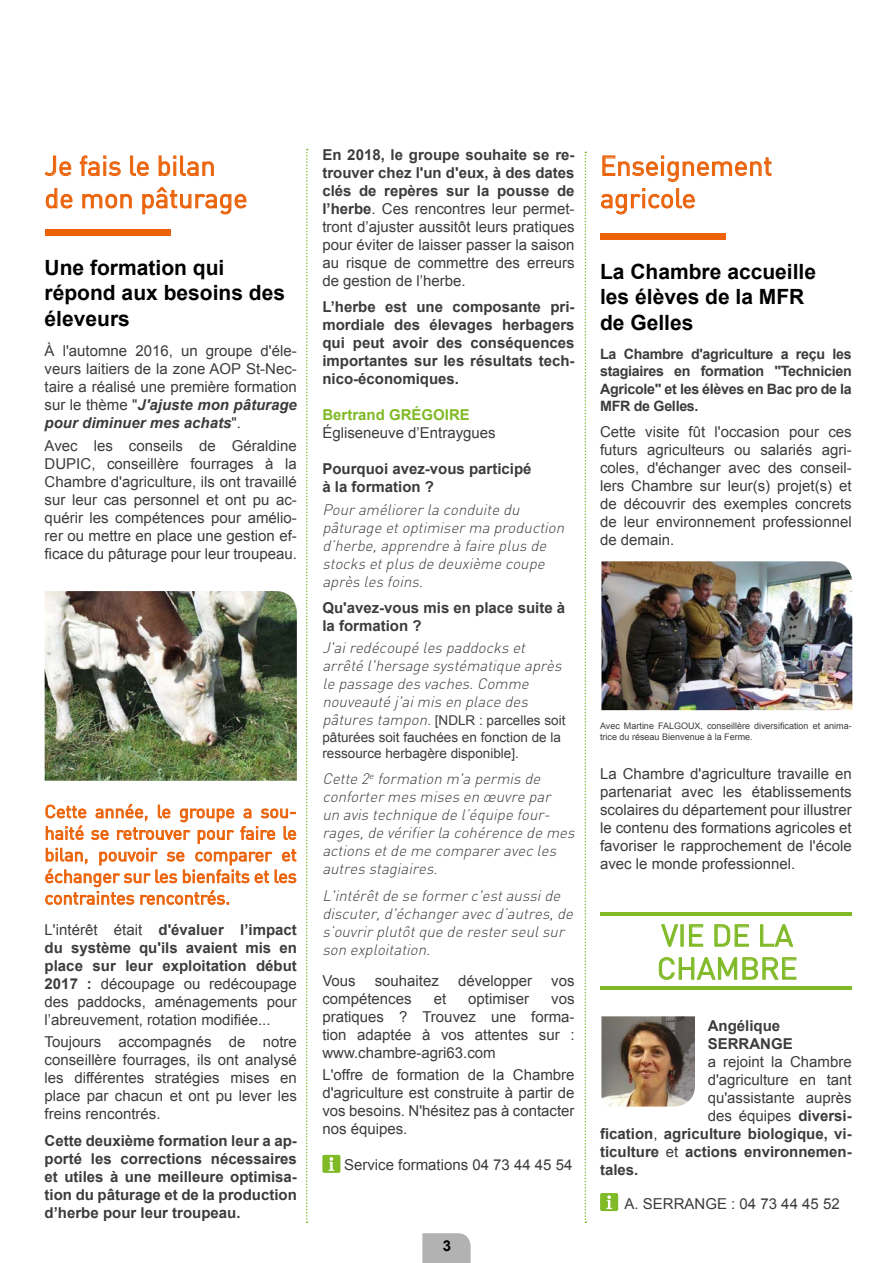
<style>
.page{position:relative;width:893px;height:1263px;background:#fff}
.page>*{position:absolute;margin:0;border:0;box-sizing:border-box;transform-origin:0 0}
.t1{font:30px/33px "DIN";color:#80ba27}
.t2{font:27px/32.4px "DIN";color:#eb6209}
.t3{font:700 21px/25.5px "Arial";color:#000}
.t4{font:18px/21.6px "DIN";color:#eb6209;text-align:justify}
.t5{font:15px/18px "Arial";color:#3c3c3b;text-align:justify}
.t6{font:italic 300 15px/18px "DIN";color:#3c3c3b}
.t7{font:700 15px/18px "Arial";color:#3c3c3b}
.t8{font:700 15px "Arial";color:#80ba27}
.t9{font:700 15px "Arial";color:#000}
.t10{font:700 14.25px/17.1px "Arial";letter-spacing:-.02em;color:#3c3c3b;text-align:justify}
.t11{font:13.5px/16.2px "Arial";color:#3c3c3b}
.t12{font:9px/10.8px "Arial";color:#3c3c3b}
.s1{font-weight:700;font-style:italic}
.s2{font-weight:700}
.s3{font-family:"DIN";font-weight:300;font-style:italic;font-size:15px}
.s4{font-weight:400}
</style>
<div class="page">
<svg style="left:422px;top:1233px;width:49px;height:30px"></svg>
<svg style="left:306px;top:149px;width:2px;height:1074px"></svg>
<svg style="left:585px;top:152px;width:1px;height:1071px"></svg>
<svg style="left:44px;top:156px;width:27px;height:20px"></svg>
<svg style="left:80px;top:155px;width:41px;height:21px"></svg>
<svg style="left:130px;top:156px;width:19px;height:20px"></svg>
<svg style="left:159px;top:156px;width:55px;height:20px"></svg>
<svg style="left:46px;top:188px;width:27px;height:21px"></svg>
<svg style="left:82px;top:194px;width:50px;height:15px"></svg>
<svg style="left:142px;top:187px;width:105px;height:28px"></svg>
<svg style="left:45px;top:230px;width:126px;height:6px"></svg>
<svg style="left:46px;top:804px;width:250px;height:100px"></svg>
<svg style="left:322px;top:1155px;width:18px;height:18px"></svg>
<svg style="left:602px;top:156px;width:169px;height:26px"></svg>
<svg style="left:601px;top:188px;width:94px;height:27px"></svg>
<svg style="left:600px;top:233px;width:126px;height:7px"></svg>
<svg style="left:600px;top:1193px;width:18px;height:18px"></svg>
<svg style="left:600px;top:986px;width:252px;height:4px"></svg>
<svg style="left:600px;top:912px;width:252px;height:4px"></svg>
<svg style="left:661px;top:924px;width:18px;height:23px"></svg>
<div style="left:681px;top:924px;width:3px;height:22px;border:1px solid #80ba27"></div>
<svg style="left:689px;top:924px;width:14px;height:23px"></svg>
<svg style="left:714px;top:924px;width:35px;height:23px"></svg>
<svg style="left:760px;top:924px;width:34px;height:23px"></svg>
<svg style="left:658px;top:957px;width:139px;height:23px"></svg>
<img style="left:601px;top:1016px;width:94px;height:90px">
<img style="left:45px;top:591px;width:252px;height:190px">
<img style="left:601px;top:561px;width:251px;height:149px">
<h2 class="t2" style="left:45px;top:149px;width:205px">Je fais le bilan de mon pâturage</h2>
<h3 class="t3" style="left:45px;top:255px;width:242px">Une formation qui répond aux besoins des éleveurs</h3>
<p class="t5" style="left:45px;top:342px;width:254px">À l'automne 2016, un groupe d'éle&shy;veurs laitiers de la zone AOP St-Nec&shy;taire a réalisé une première formation sur le thème "<span class="s1">J'ajuste mon pâturage pour diminuer mes achats</span>".</p>
<p class="t5" style="left:45px;top:436px;width:254px">Avec les conseils de Géraldine DUPIC, conseillère fourrages à la Chambre d'agriculture, ils ont travaillé sur leur cas personnel et ont pu ac&shy;quérir les compétences pour amélio&shy;rer ou mettre en place une gestion ef&shy;ficace du pâturage pour leur troupeau.</p>
<p class="t4" style="left:45px;top:800px;width:254px">Cette année, le groupe a sou&shy;haité se retrouver pour faire le bilan, pouvoir se comparer et échanger sur les bienfaits et les contraintes rencontrés.</p>
<p class="t5" style="left:45px;top:921px;width:254px">L'intérêt était <span class="s2">d'évaluer l’impact du système qu'ils avaient mis en place sur leur exploitation début 2017 :</span> découpage ou redécoupage des paddocks, aménagements pour l’abreuvement, rotation modifiée...</p>
<p class="t5" style="left:45px;top:1033px;width:254px">Toujours accompagnés de notre conseillère fourrages, ils ont analysé les différentes stratégies mises en place par chacun et ont pu lever les freins rencontrés.</p>
<p class="t7" style="left:45px;top:1132px;width:254px;text-align:justify">Cette deuxième formation leur a ap&shy;porté les corrections nécessaires et utiles à une meilleure optimisa&shy;tion du pâturage et de la production d’herbe pour leur troupeau.</p>
<p class="t5" style="left:322px;top:146px;width:254px"><span class="s2">En 2018, le groupe souhaite se re&shy;trouver chez l'un d'eux, à des dates clés de repères sur la pousse de l’herbe</span>. Ces rencontres leur permet&shy;tront d’ajuster aussitôt leurs pratiques pour éviter de laisser passer la saison au risque de commettre des erreurs de gestion de l’herbe.</p>
<p class="t7" style="left:322px;top:298px;width:254px;text-align:justify">L’herbe est une composante pri&shy;mordiale des élevages herbagers qui peut avoir des conséquences importantes sur les résultats tech&shy;nico-économiques.</p>
<p class="t8" style="left:322px;top:405px;width:149px">Bertrand GRÉGOIRE</p>
<p class="t5" style="left:322px;top:424px;width:175px">Égliseneuve d’Entraygues</p>
<p class="t7" style="left:322px;top:460px;width:211px">Pourquoi avez-vous participé à la formation ?</p>
<p class="t6" style="left:322px;top:500px;width:243px">Pour améliorer la conduite du pâturage et optimiser ma production d’herbe, apprendre à faire plus de stocks et plus de deuxième coupe après les foins.</p>
<p class="t7" style="left:322px;top:599px;width:244px">Qu'avez-vous mis en place suite à la formation ?</p>
<p class="t6" style="left:322px;top:639px;width:241px">J'ai redécoupé les paddocks et arrêté l'hersage systématique après le passage des vaches. Comme nouveauté j'ai mis en place des</p>
<p class="t11" style="left:322px;top:713px;width:245px"><span class="s3">pâtures tampon.</span> [NDLR : parcelles soit pâturées soit fauchées en fonction de la ressource herbagère disponible].</p>
<p class="t6" style="left:322px;top:770px;width:254px">Cette 2<sup>e</sup> formation m'a permis de conforter mes mises en œuvre par<br>un avis technique de l’équipe four&shy;rages, de vérifier la cohérence de mes actions et de me comparer avec les autres stagiaires.</p>
<p class="t6" style="left:322px;top:886px;width:252px">L'intérêt de se former c'est aussi de discuter, d'échanger avec d’autres, de s’ouvrir plutôt que de rester seul sur son exploitation.</p>
<p class="t5" style="left:322px;top:971px;width:35px">Vous</p>
<p class="t5" style="left:375px;top:971px;width:66px">souhaitez</p>
<p class="t5" style="left:458px;top:971px;width:76px">développer</p>
<p class="t5" style="left:551px;top:971px;width:25px">vos</p>
<p class="t5" style="left:322px;top:989px;width:91px">compétences</p>
<p class="t5" style="left:434px;top:989px;width:14px">et</p>
<p class="t5" style="left:468px;top:989px;width:62px">optimiser</p>
<p class="t5" style="left:322px;top:989px;width:254px;text-indent:229px">vos pratiques ? Trouvez une forma&shy;tion adaptée à vos attentes sur : www.chambre-agri63.com</p>
<p class="t5" style="left:322px;top:1066px;width:254px">L'offre de formation de la Chambre d'agriculture est construite à partir de vos besoins. N'hésitez pas à contacter nos équipes.</p>
<p class="t5" style="left:344px;top:1156px;width:230px">Service formations 04 73 44 45 54</p>
<p class="t9" style="left:443px;top:1236px;width:10px">3</p>
<h2 class="t2" style="left:600px;top:149px;width:174px">Enseignement agricole</h2>
<h3 class="t3" style="left:600px;top:259px;width:217px">La Chambre accueille les élèves de la MFR de Gelles</h3>
<p class="t10" style="left:600px;top:346px;width:253px">La Chambre d'agriculture a reçu les stagiaires en formation "Technicien Agricole" et les élèves en Bac pro de la MFR de Gelles.</p>
<p class="t5" style="left:600px;top:423px;width:253px">Cette visite fût l'occasion pour ces futurs agriculteurs ou salariés agri&shy;coles, d'échanger avec des conseil&shy;lers Chambre sur leur(s) projet(s) et de découvrir des exemples concrets de leur environnement professionnel de demain.</p>
<p class="t12" style="left:600px;top:720px;width:253px">Avec Martine FALGOUX, conseillère diversification et anima&shy;trice du réseau Bienvenue à la Ferme.</p>
<p class="t5" style="left:600px;top:765px;width:253px">La Chambre d'agriculture travaille en partenariat avec les établissements scolaires du département pour illustrer le contenu des formations agricoles et favoriser le rapprochement de l'école avec le monde professionnel.</p>
<h1 class="t1" style="left:657px;top:918px;width:142px">VIE DE LA<br>CHAMBRE</h1>
<p class="t7" style="left:708px;top:1017px;width:87px">Angélique<br>SERRANGE</p>
<p class="t5" style="left:708px;top:1053px;width:145px">a rejoint la Chambre</p>
<p class="t5" style="left:708px;top:1071px;width:145px">d'agriculture en tant</p>
<p class="t5" style="left:708px;top:1089px;width:145px">qu'assistante auprès</p>
<p class="t5" style="left:708px;top:1107px;width:146px">des équipes <span class="s2">diversi-</span></p>
<p class="t7" style="left:600px;top:1125px;width:253px">fication<span class="s4">,</span> agriculture biologique, vi-</p>
<p class="t7" style="left:600px;top:1143px;width:253px">ticulture <span class="s4">et</span> actions environnemen-</p>
<p class="t7" style="left:600px;top:1161px;width:40px">tales.</p>
<p class="t5" style="left:625px;top:1194px;width:217px">A. SERRANGE : 04 73 44 45 52</p>
</div>
